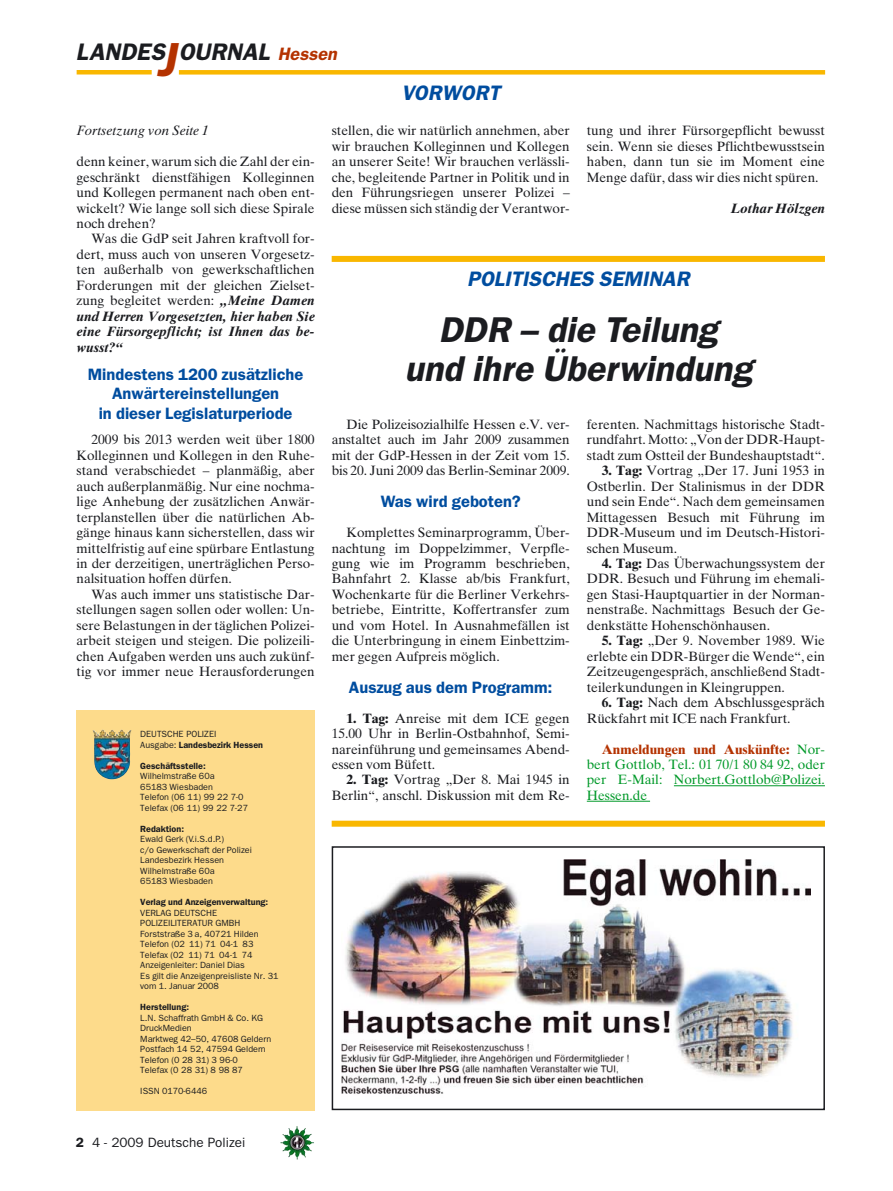
<style>
.page{position:relative;width:893px;height:1191px;background:#fff}
.page>*{position:absolute;margin:0;border:0;box-sizing:border-box;transform-origin:0 0}
.t1{font:italic 600 36px/39px "Franklin Gothic";color:#1b1c20;text-align:center}
.t2{font:italic 600 24px "Franklin Gothic";color:#1b1c20}
.t3{font:italic 600 21px "Franklin Gothic";color:#004d9f}
.t4{font:600 16.5px/19.5px "Franklin Gothic";color:#004d9f;text-align:center}
.t5{font:13.5px/15.5px "Times Ten";color:#1b1c20;text-align:justify}
.t6{font:13.5px/15.5px "Times Ten";color:#009929;text-align:justify}
.t7{font:13.5px "Franklin Gothic";color:#1b1c20}
.t8{font:italic 13.5px "Times Ten";color:#1b1c20}
.t9{font:italic 700 13.5px "Times Ten";color:#1b1c20}
.t10{font:9px/10.5px "Franklin Gothic";color:#1b1c20}
.t11{font:600 9px "Franklin Gothic";color:#1b1c20}
.s1{font-size:48px;color:#b43200}
.s2{font-size:18px;color:#b43200}
.s3{font-weight:700;font-style:italic}
.s4{font-weight:600}
.s5{font-weight:700}
.s6{font-weight:700;color:#b43200}
</style>
<div class="page">
<img style="left:282px;top:1127px;width:32px;height:32px">
<div style="left:77px;top:710px;width:238px;height:400px;background:#fddb8b"></div>
<img style="left:93px;top:729px;width:38px;height:50px">
<hr style="left:77px;top:70px;width:75px;height:4px;background:#f9b700">
<div style="left:179px;top:70px;width:646px;height:5px;background:#f9b700"></div>
<div style="left:332px;top:256px;width:493px;height:6px;background:#f9b700"></div>
<hr style="left:674px;top:785px;width:151px;height:1px;background:#009929">
<hr style="left:587px;top:801px;width:63px;height:1px;background:#009929">
<img style="left:342px;top:860px;width:469px;height:234px">
<div style="left:332px;top:846px;width:493px;height:264px;border:2px solid #1b1c20"></div>
<div style="left:332px;top:820px;width:493px;height:6px;background:#f9b700"></div>
<h2 class="t2" style="left:76px;top:44px;width:265px">LANDES<span class="s1">J</span>OURNAL <span class="s2">Hessen</span></h2>
<h3 class="t3" style="left:401px;top:86px;width:104px">VORWORT</h3>
<p class="t8" style="left:77px;top:126px;width:134px">Fortsetzung von Seite 1</p>
<p class="t5" style="left:77px;top:155px;width:240px">denn keiner, warum sich die Zahl der ein&shy;geschränkt dienstfähigen Kolleginnen und Kollegen permanent nach oben ent&shy;wickelt? Wie lange soll sich diese Spirale noch drehen?</p>
<p class="t5" style="left:77px;top:232px;width:240px;text-indent:15px">Was die GdP seit Jahren kraftvoll for&shy;dert, muss auch von unseren Vorgesetz&shy;ten außerhalb von gewerkschaftlichen Forderungen mit der gleichen Zielset&shy;zung begleitet werden: <span class="s3">„Meine Damen und Herren Vorgesetzten, hier haben Sie eine Fürsorgepflicht; ist Ihnen das be&shy;wusst?“</span></p>
<p class="t4" style="left:88px;top:366px;width:217px">Mindestens 1200 zusätzliche<br>Anwärtereinstellungen<br>in dieser Legislaturperiode</p>
<p class="t5" style="left:77px;top:433px;width:240px;text-indent:15px">2009 bis 2013 werden weit über 1800<br>Kolleginnen und Kollegen in den Ruhe&shy;stand verabschiedet – planmäßig, aber auch außerplanmäßig. Nur eine nochma&shy;lige Anhebung der zusätzlichen Anwär&shy;terplanstellen über die natürlichen Ab&shy;gänge hinaus kann sicherstellen, dass wir mittelfristig auf eine spürbare Entlastung in der derzeitigen, unerträglichen Perso&shy;nalsituation hoffen dürfen.</p>
<p class="t5" style="left:77px;top:588px;width:240px;text-indent:15px">Was auch immer uns statistische Dar&shy;stellungen sagen sollen oder wollen: Un&shy;sere Belastungen in der täglichen Polizei&shy;arbeit steigen und steigen. Die polizeili&shy;chen Aufgaben werden uns auch zukünf&shy;tig vor immer neue Herausforderungen</p>
<p class="t10" style="left:140px;top:729px;width:124px">DEUTSCHE POLIZEI<br>Ausgabe: <span class="s4">Landesbezirk Hessen</span></p>
<p class="t11" style="left:140px;top:762px;width:67px">Geschäftsstelle:</p>
<p class="t10" style="left:140px;top:771px;width:109px">Wilhelmstraße 60a<br>65183 Wiesbaden<br>Telefon (06 11) 99 22 7-0<br>Telefax (06 11) 99 22 7-27</p>
<p class="t11" style="left:140px;top:825px;width:45px">Redaktion:</p>
<p class="t10" style="left:140px;top:834px;width:113px">Ewald Gerk (V.i.S.d.P.)<br>c/o Gewerkschaft der Polizei<br>Landesbezirk Hessen<br>Wilhelmstraße 60a<br>65183 Wiesbaden</p>
<p class="t11" style="left:140px;top:899px;width:130px">Verlag und Anzeigenverwaltung:</p>
<p class="t10" style="left:140px;top:908px;width:140px">VERLAG DEUTSCHE<br>POLIZEILITERATUR GMBH<br>Forststraße 3 a, 40721 Hilden<br>Telefon (02 11) 71 04-1 83<br>Telefax (02 11) 71 04-1 74<br>Anzeigenleiter: Daniel Dias<br>Es gilt die Anzeigenpreisliste Nr. 31 vom 1. Januar 2008</p>
<p class="t11" style="left:140px;top:1004px;width:50px">Herstellung:</p>
<p class="t10" style="left:140px;top:1013px;width:132px">L.N. Schaffrath GmbH &amp; Co. KG<br>DruckMedien<br>Marktweg 42–50, 47608 Geldern<br>Postfach 14 52, 47594 Geldern<br>Telefon (0 28 31) 3 96-0<br>Telefax (0 28 31) 8 98 87</p>
<p class="t10" style="left:140px;top:1086px;width:68px">ISSN 0170-6446</p>
<p class="t5" style="left:332px;top:124px;width:240px">stellen, die wir natürlich annehmen, aber wir brauchen Kolleginnen und Kollegen an unserer Seite! Wir brauchen verlässli&shy;che, begleitende Partner in Politik und in den Führungsriegen unserer Polizei – diese müssen sich ständig der Verantwor-</p>
<p class="t5" style="left:587px;top:124px;width:240px">tung und ihrer Fürsorgepflicht bewusst sein. Wenn sie dieses Pflichtbewusstsein haben, dann tun sie im Moment eine Menge dafür, dass wir dies nicht spüren.</p>
<p class="t9" style="left:731px;top:203px;width:95px">Lothar Hölzgen</p>
<h3 class="t3" style="left:467px;top:271px;width:227px">POLITISCHES SEMINAR</h3>
<h1 class="t1" style="left:404px;top:314px;width:349px">DDR – die Teilung und ihre Überwindung</h1>
<p class="t5" style="left:332px;top:418px;width:240px;text-indent:15px">Die Polizeisozialhilfe Hessen e.V. ver&shy;anstaltet auch im Jahr 2009 zusammen mit der GdP-Hessen in der Zeit vom 15. bis 20. Juni 2009 das Berlin-Seminar 2009.</p>
<p class="t4" style="left:381px;top:493px;width:142px">Was wird geboten?</p>
<p class="t5" style="left:332px;top:526px;width:240px;text-indent:15px">Komplettes Seminarprogramm, Über&shy;nachtung im Doppelzimmer, Verpfle&shy;gung wie im Programm beschrieben, Bahnfahrt 2. Klasse ab/bis Frankfurt, Wochenkarte für die Berliner Verkehrs&shy;betriebe, Eintritte, Koffertransfer zum und vom Hotel. In Ausnahmefällen ist die Unterbringung in einem Einbettzim&shy;mer gegen Aufpreis möglich.</p>
<p class="t4" style="left:349px;top:678px;width:205px">Auszug aus dem Programm:</p>
<p class="t5" style="left:332px;top:711px;width:240px;text-indent:15px"><span class="s5">1. Tag:</span> Anreise mit dem ICE gegen 15.00 Uhr in Berlin-Ostbahnhof, Semi&shy;nareinführung und gemeinsames Abend&shy;essen vom Büfett.</p>
<p class="t5" style="left:332px;top:773px;width:240px;text-align:right"><span class="s5">2. Tag:</span> Vortrag „Der 8. Mai 1945 in<br>Berlin“, anschl. Diskussion mit dem Re-</p>
<p class="t5" style="left:587px;top:418px;width:240px">ferenten. Nachmittags historische Stadt&shy;rundfahrt. Motto: „Von der DDR-Haupt&shy;stadt zum Ostteil der Bundeshauptstadt“.</p>
<p class="t5" style="left:587px;top:464px;width:240px;text-indent:15px"><span class="s5">3. Tag:</span> Vortrag „Der 17. Juni 1953 in Ostberlin. Der Stalinismus in der DDR und sein Ende“. Nach dem gemeinsamen Mittagessen Besuch mit Führung im DDR-Museum und im Deutsch-Histori&shy;schen Museum.</p>
<p class="t5" style="left:587px;top:557px;width:240px;text-indent:15px"><span class="s5">4. Tag:</span> Das Überwachungssystem der DDR. Besuch und Führung im ehemali&shy;gen Stasi-Hauptquartier in der Norman&shy;nenstraße. Nachmittags Besuch der Ge&shy;denkstätte Hohenschönhausen.</p>
<p class="t5" style="left:587px;top:634px;width:240px;text-indent:15px"><span class="s5">5. Tag:</span> „Der 9. November 1989. Wie erlebte ein DDR-Bürger die Wende“, ein Zeitzeugengespräch, anschließend Stadt&shy;teilerkundungen in Kleingruppen.</p>
<p class="t5" style="left:587px;top:696px;width:240px;text-indent:15px"><span class="s5">6. Tag:</span> Nach dem Abschlussgespräch<br>Rückfahrt mit ICE nach Frankfurt.</p>
<p class="t6" style="left:587px;top:742px;width:240px;text-indent:15px"><span class="s6">Anmeldungen und Auskünfte:</span> Nor&shy;bert Gottlob, Tel.: 01 70/1 80 84 92, oder per E-Mail: Norbert.Gottlob@Polizei.<br>Hessen.de</p>
<p class="t7" style="left:76px;top:1137px;width:171px"><span class="s4">2</span> 4 - 2009 Deutsche Polizei</p>
</div>
